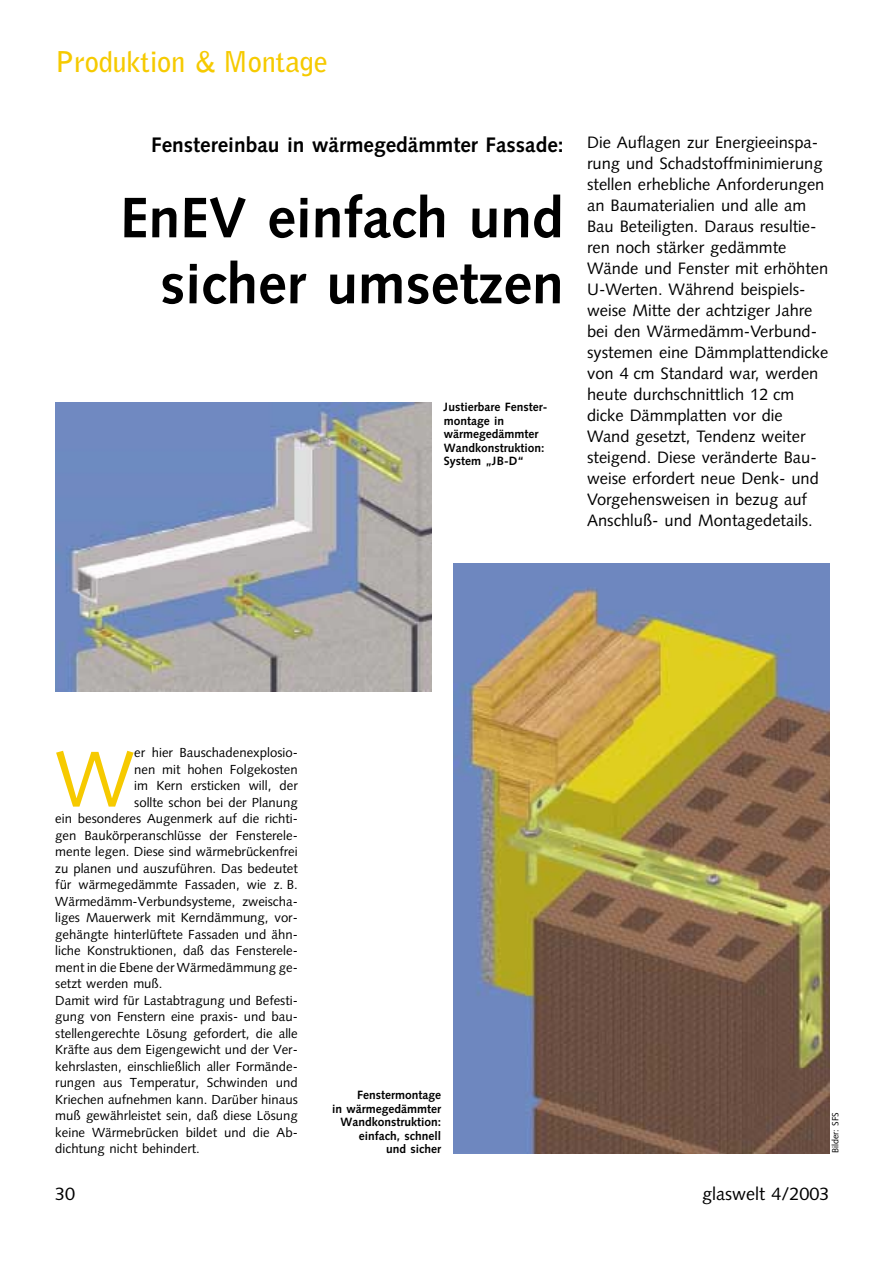
<style>
.page{position:relative;width:893px;height:1263px;background:#fff}
.page>*{position:absolute;margin:0;border:0;box-sizing:border-box;transform-origin:0 0}
.t1{font:79.05px "Syntax";color:#f6ca00}
.t2{font:700 57px/66px "Syntax";color:#000;text-align:right}
.t3{font:700 28.5px "Bell Gothic";letter-spacing:-.01em;color:#f6ca00}
.t4{font:700 21px "Syntax";color:#000}
.t5{font:18px "Syntax";color:#000}
.t6{font:16.5px/21px "Syntax";color:#000}
.t7{font:13.2px "Syntax";color:#000}
.t8{font:700 12px/13.5px "Syntax";color:#000}
.t9{font:9px "Syntax";color:#000}
</style>
<div class="page">
<img style="left:55px;top:402px;width:377px;height:289px">
<img style="left:453px;top:564px;width:376px;height:589px">
<h3 class="t3" style="left:55px;top:51px;width:274px">Produktion &amp; Montage</h3>
<h3 class="t4" style="left:151px;top:136px;width:414px">Fenstereinbau in wärmegedämmter Fassade:</h3>
<h2 class="t2" style="left:120px;top:190px;width:445px">EnEV einfach und sicher umsetzen</h2>
<p class="t8" style="left:444px;top:401px;width:105px">Justierbare Fenster&shy;montage in wärmegedämmter<br>Wandkonstruktion:<br>System „JB-D“</p>
<p class="t6" style="left:587px;top:134px;width:243px">Die Auflagen zur Energieeinspa&shy;rung und Schadstoffminimierung stellen erhebliche Anforderungen an Baumaterialien und alle am<br>Bau Beteiligten. Daraus resultie&shy;ren noch stärker gedämmte<br>Wände und Fenster mit erhöhten<br>U-Werten. Während beispiels&shy;weise Mitte der achtziger Jahre bei den Wärmedämm-Verbund&shy;systemen eine Dämmplattendicke von 4 cm Standard war, werden heute durchschnittlich 12 cm dicke Dämmplatten vor die<br>Wand gesetzt, Tendenz weiter steigend. Diese veränderte Bau&shy;weise erfordert neue Denk- und<br>Vorgehensweisen in bezug auf<br>Anschluß- und Montagedetails.</p>
<h1 class="t1" style="left:55px;top:747px;width:81px">W</h1>
<p class="t7" style="left:134px;top:747px;width:165px">er hier Bauschadenexplosio-</p>
<p class="t7" style="left:134px;top:764px;width:165px">nen mit hohen Folgekosten</p>
<p class="t7" style="left:134px;top:780px;width:165px">im Kern ersticken will, der</p>
<p class="t7" style="left:134px;top:797px;width:165px">sollte schon bei der Planung</p>
<p class="t7" style="left:55px;top:813px;width:244px">ein besonderes Augenmerk auf die richti-</p>
<p class="t7" style="left:55px;top:830px;width:244px">gen Baukörperanschlüsse der Fensterele-</p>
<p class="t7" style="left:55px;top:846px;width:244px">mente legen. Diese sind wärmebrückenfrei</p>
<p class="t7" style="left:55px;top:863px;width:244px">zu planen und auszuführen. Das bedeutet</p>
<p class="t7" style="left:55px;top:879px;width:244px">für wärmegedämmte Fassaden, wie z. B.</p>
<p class="t7" style="left:55px;top:896px;width:244px">Wärmedämm-Verbundsysteme, zweischa-</p>
<p class="t7" style="left:55px;top:912px;width:244px">liges Mauerwerk mit Kerndämmung, vor-</p>
<p class="t7" style="left:55px;top:929px;width:244px">gehängte hinterlüftete Fassaden und ähn-</p>
<p class="t7" style="left:55px;top:945px;width:244px">liche Konstruktionen, daß das Fensterele-</p>
<p class="t7" style="left:55px;top:962px;width:244px">ment in die Ebene der Wärmedämmung ge-</p>
<p class="t7" style="left:55px;top:978px;width:109px">setzt werden muß.</p>
<p class="t7" style="left:55px;top:995px;width:244px">Damit wird für Lastabtragung und Befesti-</p>
<p class="t7" style="left:55px;top:1011px;width:244px">gung von Fenstern eine praxis- und bau-</p>
<p class="t7" style="left:55px;top:1028px;width:244px">stellengerechte Lösung gefordert, die alle</p>
<p class="t7" style="left:55px;top:1044px;width:244px">Kräfte aus dem Eigengewicht und der Ver-</p>
<p class="t7" style="left:55px;top:1061px;width:244px">kehrslasten, einschließlich aller Formände-</p>
<p class="t7" style="left:55px;top:1077px;width:244px">rungen aus Temperatur, Schwinden und</p>
<p class="t7" style="left:55px;top:1094px;width:244px">Kriechen aufnehmen kann. Darüber hinaus</p>
<p class="t7" style="left:55px;top:1110px;width:244px">muß gewährleistet sein, daß diese Lösung</p>
<p class="t7" style="left:55px;top:1127px;width:244px">keine Wärmebrücken bildet und die Ab-</p>
<p class="t7" style="left:55px;top:1143px;width:146px">dichtung nicht behindert.</p>
<p class="t8" style="left:332px;top:1089px;width:110px;text-align:right">Fenstermontage<br>in wärmegedämmter<br>Wandkonstruktion: einfach, schnell<br>und sicher</p>
<p class="t9" style="left:831px;top:1153px;width:42px;rotate:-90deg">Bilder: SFS</p>
<h3 class="t5" style="left:55px;top:1186px;width:22px">30</h3>
<h3 class="t5" style="left:702px;top:1186px;width:129px">glaswelt 4/2003</h3>
</div>
